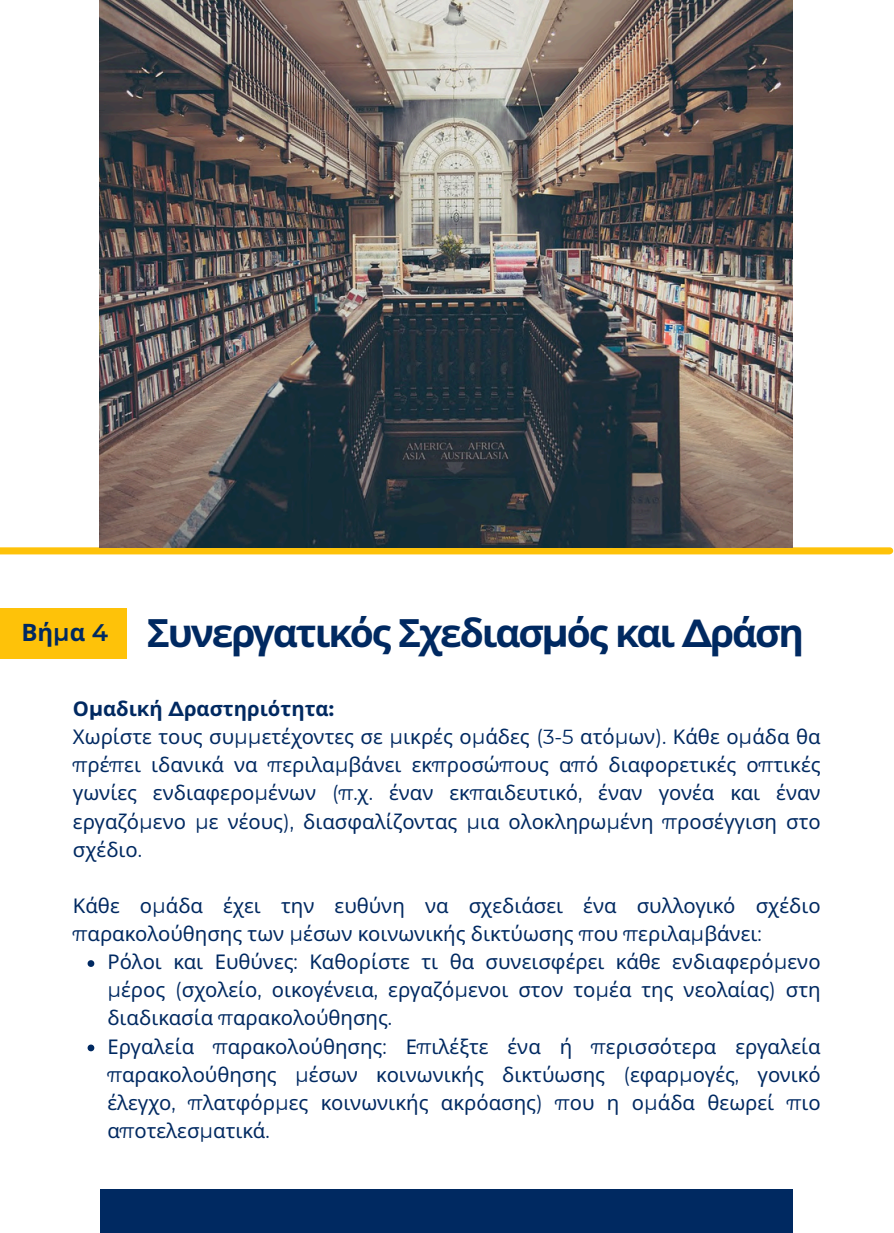
<style>
.page{position:relative;width:894px;height:1233px;background:#fff}
.page>*{position:absolute;margin:0;border:0;box-sizing:border-box;transform-origin:0 0}
.t1{font:700 39px "Noto Sans";letter-spacing:-.055em;color:#002961}
.t2{font:700 24px "Noto Sans";color:#002961}
.t3{font:20.25px/28px "Noto Sans";color:#002961;text-align:justify}
.t4{font:700 20.25px "Noto Sans";color:#002961}
.s1{font-family:"Montserrat";font-weight:600}
.s2{font-family:"Montserrat"}
</style>
<div class="page">
<svg style="left:0;top:547px;width:892px;height:7px"></svg>
<div style="left:100px;top:1189px;width:692px;height:44px;background:#002961"></div>
<div style="left:0;top:608px;width:127px;height:51px;background:#fec209"></div>
<img style="left:100px;top:0;width:692px;height:547px">
<svg style="left:88px;top:960px;width:6px;height:7px"></svg>
<svg style="left:88px;top:1045px;width:6px;height:6px"></svg>
<h2 class="t2" style="left:21px;top:615px;width:88px">Βή<span class="s1">μ</span>α <span class="s1">4</span></h2>
<p class="t1" style="left:147px;top:605px;width:658px">Συνεργατικός Σχεδιασ<span class="s2">μ</span>ός και <span class="s2">Δ</span>ράση</p>
<h1 class="t4" style="left:73px;top:694px;width:262px">Ο<span class="s2">μ</span>αδική <span class="s2">Δ</span>ραστηριότητα<span class="s2">:</span></h1>
<p class="t3" style="left:73px;top:722px;width:749px">Χωρίστε τους συ<span class="s2">μμ</span>ετέχοντες σε <span class="s2">μ</span>ικρές ο<span class="s2">μ</span>άδες <span class="s2">(3-5</span> ατό<span class="s2">μ</span>ων<span class="s2">).</span> Κάθε ο<span class="s2">μ</span>άδα θα <span class="s2">π</span>ρέ<span class="s2">π</span>ει ιδανικά να <span class="s2">π</span>εριλα<span class="s2">μ</span>βάνει εκ<span class="s2">π</span>ροσώ<span class="s2">π</span>ους α<span class="s2">π</span>ό διαφορετικές ο<span class="s2">π</span>τικές γωνίες ενδιαφερο<span class="s2">μ</span>ένων <span class="s2">(π.</span>χ<span class="s2">.</span> έναν εκ<span class="s2">π</span>αιδευτικό<span class="s2">,</span> έναν γονέα και έναν εργαζό<span class="s2">μ</span>ενο <span class="s2">μ</span>ε νέους<span class="s2">),</span> διασφαλίζοντας <span class="s2">μ</span>ια ολοκληρω<span class="s2">μ</span>ένη <span class="s2">π</span>ροσέγγιση στο σχέδιο<span class="s2">.</span></p>
<p class="t3" style="left:73px;top:891px;width:749px">Κάθε ο<span class="s2">μ</span>άδα έχει την ευθύνη να σχεδιάσει ένα συλλογικό σχέδιο <span class="s2">π</span>αρακολούθησης των <span class="s2">μ</span>έσων κοινωνικής δικτύωσης <span class="s2">π</span>ου <span class="s2">π</span>εριλα<span class="s2">μ</span>βάνει<span class="s2">:</span></p>
<p class="t3" style="left:107px;top:947px;width:714px">Ρόλοι και Ευθύνες<span class="s2">:</span> Καθορίστε τι θα συνεισφέρει κάθε ενδιαφερό<span class="s2">μ</span>ενο <span class="s2">μ</span>έρος <span class="s2">(</span>σχολείο<span class="s2">,</span> οικογένεια<span class="s2">,</span> εργαζό<span class="s2">μ</span>ενοι στον το<span class="s2">μ</span>έα της νεολαίας<span class="s2">)</span> στη διαδικασία <span class="s2">π</span>αρακολούθησης<span class="s2">.</span></p>
<p class="t3" style="left:107px;top:1032px;width:714px">Εργαλεία <span class="s2">π</span>αρακολούθησης<span class="s2">:</span> Ε<span class="s2">π</span>ιλέξτε ένα ή <span class="s2">π</span>ερισσότερα εργαλεία <span class="s2">π</span>αρακολούθησης <span class="s2">μ</span>έσων κοινωνικής δικτύωσης <span class="s2">(</span>εφαρ<span class="s2">μ</span>ογές<span class="s2">,</span> γονικό έλεγχο<span class="s2">, π</span>λατφόρ<span class="s2">μ</span>ες κοινωνικής ακρόασης<span class="s2">) π</span>ου η ο<span class="s2">μ</span>άδα θεωρεί <span class="s2">π</span>ιο α<span class="s2">π</span>οτελεσ<span class="s2">μ</span>ατικά<span class="s2">.</span></p>
</div>
